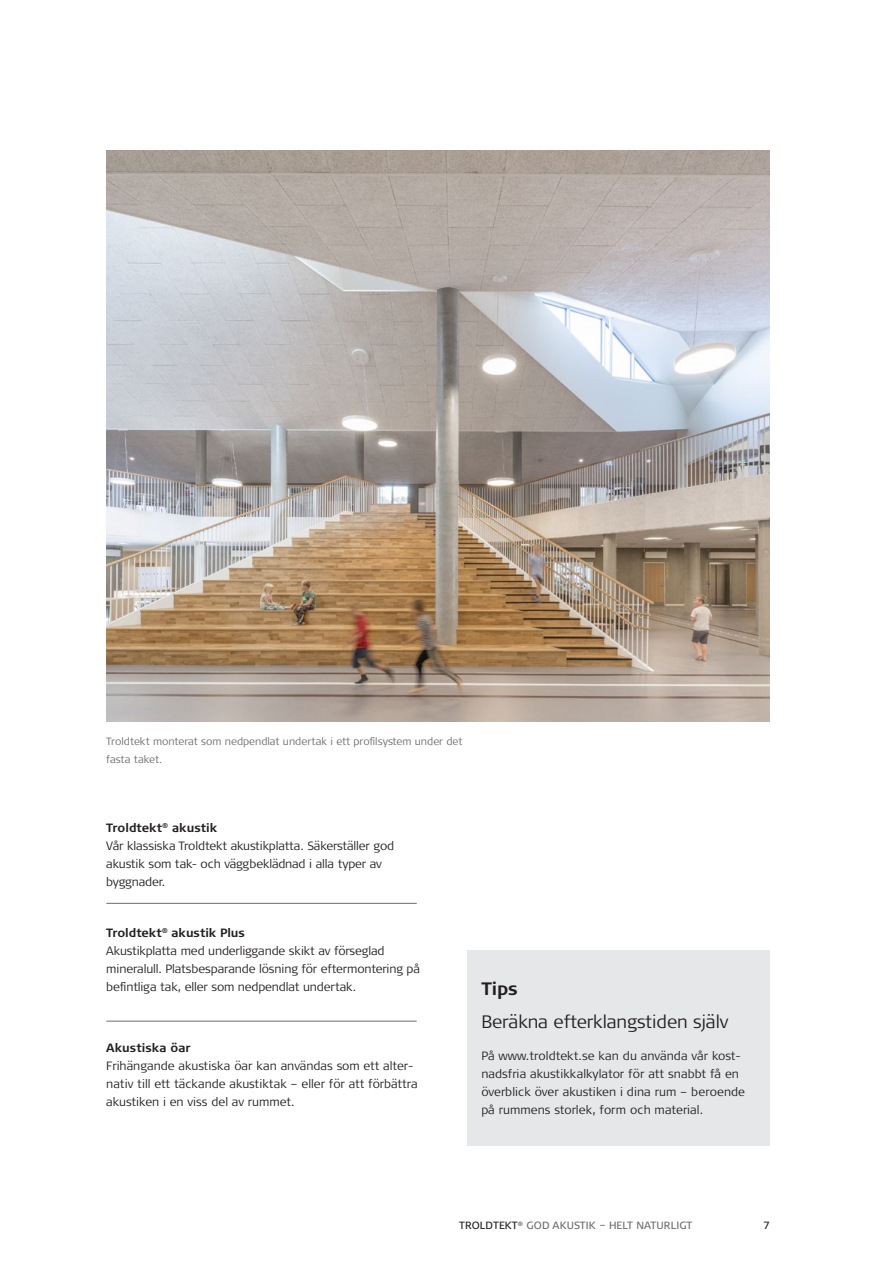
<style>
.page{position:relative;width:893px;height:1263px;background:#fff}
.page>*{position:absolute;margin:0;border:0;box-sizing:border-box;transform-origin:0 0}
.t1{font:300 18px/33px "Signa Pro";letter-spacing:-.005em;color:#231f20}
.Body_text__8_12{font:300 12px/18px "Signa Pro";letter-spacing:-.01em;color:#231f20}
.Box_title{font:700 12px "Signa Pro";color:#231f20}
.Body_text__8_12-2{font:300 10.5px/18px "Signa Pro";color:#6c6d70}
.t2{font:10.5px "Signa Pro";letter-spacing:.01em;color:#6c6d70}
.t3{font:10.5px "Signa Pro";color:#231f20}
.s1{font-weight:700}
.s2{color:#231f20}
</style>
<div class="page">
<hr style="left:106px;top:1021px;width:311px;height:1px;background:#6c6d70">
<hr style="left:106px;top:903px;width:311px;height:1px;background:#6c6d70">
<div style="left:467px;top:950px;width:303px;height:195px;background:#e6e7e9"></div>
<img style="left:106px;top:151px;width:664px;height:570px">
<p class="Body_text__8_12-2" style="left:106px;top:731px;width:358px">Troldtekt monterat som nedpendlat undertak i ett profilsystem under det fasta taket.</p>
<p class="Box_title" style="left:106px;top:820px;width:113px">Troldtekt<sup>®</sup> akustik</p>
<p class="Body_text__8_12" style="left:106px;top:836px;width:289px">Vår klassiska Troldtekt akustikplatta. Säkerställer god akustik som tak- och väggbeklädnad i alla typer av byggnader.</p>
<p class="Box_title" style="left:106px;top:924px;width:140px">Troldtekt<sup>®</sup> akustik Plus</p>
<p class="Body_text__8_12" style="left:106px;top:941px;width:315px">Akustikplatta med underliggande skikt av förseglad mineralull. Platsbesparande lösning för eftermontering på befintliga tak, eller som nedpendlat undertak.</p>
<p class="Box_title" style="left:106px;top:1040px;width:86px">Akustiska öar</p>
<p class="Body_text__8_12" style="left:106px;top:1056px;width:313px">Frihängande akustiska öar kan användas som ett alter&shy;nativ till ett täckande akustiktak – eller för att förbättra akustiken i en viss del av rummet.</p>
<p class="t1" style="left:481px;top:971px;width:249px"><span class="s1">Tips<br></span>Beräkna efterklangstiden själv</p>
<p class="Body_text__8_12" style="left:481px;top:1046px;width:265px">På www.troldtekt.se kan du använda vår kost&shy;nadsfria akustikkalkylator för att snabbt få en överblick över akustiken i dina rum – beroende på rummens storlek, form och material.</p>
<p class="t2" style="left:459px;top:1218px;width:235px"><span class="s2">TROLDTEKT</span><sup>®</sup> GOD AKUSTIK – HELT NATURLIGT</p>
<p class="t3" style="left:763px;top:1218px;width:8px">7</p>
</div>
